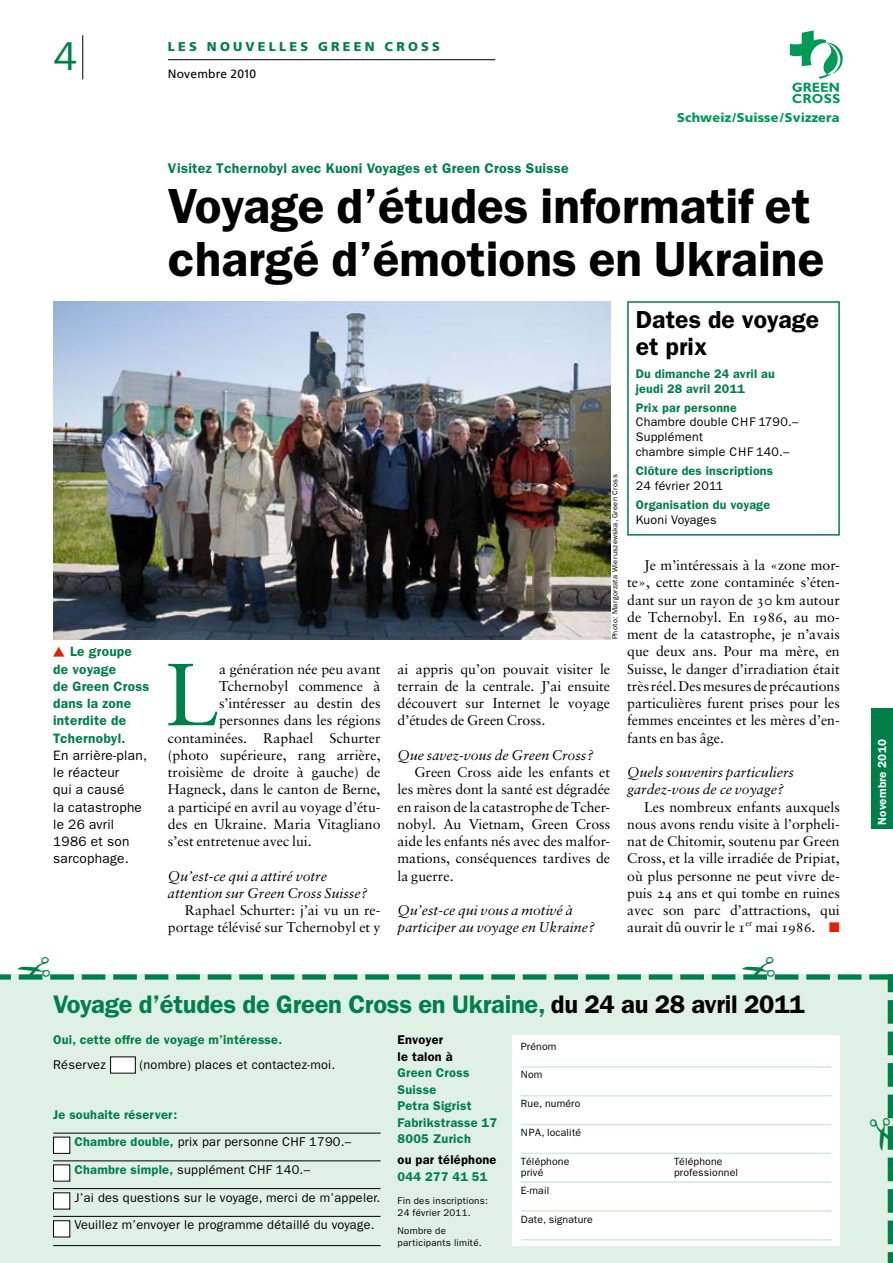
<style>
.page{position:relative;width:893px;height:1263px;background:#fff}
.page>*{position:absolute;margin:0;border:0;box-sizing:border-box;transform-origin:0 0}
.t1{font:88.2px "Sabon";color:#008049}
.t2{font:600 49.5px/52.5px "ITC Franklin Gothic Std";color:#000}
.t3{font:40.5px "ITC Franklin Gothic Std";color:#008049}
.t4{font:600 25.5px "ITC Franklin Gothic Std";letter-spacing:-.01em;color:#008049}
.t5{font:600 24.75px/26.2px "ITC Franklin Gothic Std";letter-spacing:.005em;color:#000}
.t6{font:14.1px/17.2px "Sabon";color:#000;text-align:justify}
.t7{font:italic 14.1px/17.2px "Sabon";color:#000}
.t8{font:600 14.1px "ITC Franklin Gothic Std";letter-spacing:.02em;color:#008049}
.t9{font:13.65px/17.2px "ITC Franklin Gothic Std";letter-spacing:.02em;color:#000}
.t10{font:600 13.65px/17.2px "ITC Franklin Gothic Std";letter-spacing:.02em;color:#008049}
.t11{font:12.75px/27.6px "ITC Franklin Gothic Std";letter-spacing:.02em;color:#000}
.t12{font:600 12.75px/16.5px "ITC Franklin Gothic Std";letter-spacing:.02em;color:#008049}
.t13{font:600 12.75px/16.5px "ITC Franklin Gothic Std";letter-spacing:.02em;color:#000}
.t14{font:900 12.75px "Frutiger";letter-spacing:.01em;color:#009a57}
.t15{font:900 12.75px "Frutiger";letter-spacing:.25em;color:#008049}
.t16{font:600 12.45px/14.7px "ITC Franklin Gothic Std";letter-spacing:.02em;color:#008049}
.t17{font:12.45px/14.7px "ITC Franklin Gothic Std";letter-spacing:.02em;color:#000}
.t18{font:12px "Frutiger";letter-spacing:.015em;color:#000}
.t19{font:600 11.7px "ITC Franklin Gothic Std";letter-spacing:.015em;color:#fff}
.t20{font:10.5px "ITC Franklin Gothic Std";letter-spacing:.015em;color:#000}
.t21{font:9.75px/12px "ITC Franklin Gothic Std";letter-spacing:.025em;color:#000}
.t22{font:7.5px "ITC Franklin Gothic Std";letter-spacing:.04em;color:#000}
.s1{font-family:"Sabon Roman SC"}
.s2{color:#e02308}
.s3{color:#000}
.s4{font-weight:600;color:#008049}
</style>
<div class="page">
<hr style="left:82px;top:35px;width:1px;height:44px;background:#000">
<hr style="left:168px;top:59px;width:327px;height:1px;background:#000">
<svg style="left:790px;top:30px;width:53px;height:73px"></svg>
<div style="left:627px;top:301px;width:213px;height:235px;border:2px solid #008049"></div>
<img style="left:53px;top:301px;width:557px;height:338px">
<div style="left:872px;top:708px;width:21px;height:121px;background:#008049"></div>
<svg style="left:0;top:974px;width:893px;height:289px"></svg>
<h3 class="t3" style="left:53px;top:33px;width:26px">4</h3>
<p class="t15" style="left:168px;top:39px;width:186px">LES NOUVELLES Green</p>
<p class="t15" style="left:385px;top:39px;width:35px">Cross</p>
<p class="t18" style="left:168px;top:67px;width:90px">Novembre 2010</p>
<p class="t8" style="left:168px;top:160px;width:402px">Visitez Tchernobyl avec Kuoni Voyages et Green Cross Suisse</p>
<p class="t14" style="left:677px;top:109px;width:164px">Schweiz/Suisse/Svizzera</p>
<p class="t10" style="left:53px;top:643px;width:98px;text-indent:17px">Le groupe de voyage<br>de Green Cross dans la zone interdite de<br>Tchernobyl.</p>
<p class="t9" style="left:53px;top:747px;width:95px">En arrière-plan, le réacteur<br>qui a causé<br>la catastrophe le 26 avril<br>1986 et son sarcophage.</p>
<h2 class="t2" style="left:168px;top:180px;width:658px">Voyage d’études informatif et chargé d’émotions en Ukraine</h2>
<h1 class="t1" style="left:165px;top:642px;width:55px">L</h1>
<p class="t6" style="left:219px;top:660px;width:163px">a génération née peu avant</p>
<p class="t6" style="left:219px;top:677px;width:163px">Tchernobyl commence à</p>
<p class="t6" style="left:219px;top:694px;width:163px">s’intéresser au destin des</p>
<p class="t6" style="left:219px;top:712px;width:163px">personnes dans les régions</p>
<p class="t6" style="left:168px;top:729px;width:214px">contaminées. Raphael Schurter</p>
<p class="t6" style="left:168px;top:746px;width:214px">(photo supérieure, rang arrière,</p>
<p class="t6" style="left:168px;top:763px;width:214px">troisième de droite à gauche) de</p>
<p class="t6" style="left:168px;top:781px;width:214px">Hagneck, dans le canton de Berne,</p>
<p class="t6" style="left:168px;top:798px;width:214px">a participé en avril au voyage d’étu-</p>
<p class="t6" style="left:168px;top:815px;width:214px">des en Ukraine. Maria Vitagliano</p>
<p class="t6" style="left:168px;top:832px;width:145px">s’est entretenue avec lui.</p>
<p class="t7" style="left:168px;top:867px;width:201px">Qu’est-ce qui a attiré votre attention sur Green Cross Suisse?</p>
<p class="t6" style="left:168px;top:901px;width:214px;text-align:right">Raphael Schurter: j’ai vu un re&shy;portage télévisé sur Tchernobyl et y</p>
<p class="t22" style="left:611px;top:639px;width:166px;rotate:-90deg">Photo: Margorzata Wieruszewska, Green Cross</p>
<p class="t6" style="left:398px;top:660px;width:214px">ai appris qu’on pouvait visiter le terrain de la centrale. J’ai ensuite découvert sur Internet le voyage d’études de Green Cross.</p>
<p class="t7" style="left:398px;top:746px;width:198px">Que savez-vous de Green Cross?</p>
<p class="t6" style="left:398px;top:763px;width:214px;text-indent:17px">Green Cross aide les enfants et les mères dont la santé est dégradée en raison de la catastrophe de Tcher&shy;nobyl. Au Vietnam, Green Cross aide les enfants nés avec des malfor&shy;mations, conséquences tardives de la guerre.</p>
<p class="t7" style="left:398px;top:901px;width:199px">Qu’est-ce qui vous a motivé à participer au voyage en Ukraine?</p>
<h3 class="t5" style="left:636px;top:307px;width:185px">Dates de voyage et prix</h3>
<p class="t16" style="left:636px;top:366px;width:141px">Du dimanche 24 avril au jeudi 28 avril 2011</p>
<p class="t16" style="left:636px;top:400px;width:103px">Prix par personne</p>
<p class="t17" style="left:636px;top:415px;width:164px">Chambre double CHF 1790.–<br>Supplément<br>chambre simple CHF 140.–</p>
<p class="t16" style="left:636px;top:463px;width:139px">Clôture des inscriptions</p>
<p class="t17" style="left:636px;top:478px;width:89px">24 février 2011</p>
<p class="t16" style="left:636px;top:497px;width:136px">Organisation du voyage</p>
<p class="t17" style="left:636px;top:512px;width:82px">Kuoni Voyages</p>
<p class="t6" style="left:627px;top:556px;width:214px;text-indent:17px">Je m’intéressais à la «zone mor&shy;te», cette zone contaminée s’éten&shy;dant sur un rayon de <span class="s1">30</span> km autour de Tchernobyl. En <span class="s1">1986</span>, au mo&shy;ment de la catastrophe, je n’avais que deux ans. Pour ma mère, en Suisse, le danger d’irradiation était très réel. Des mesures de précautions particulières furent prises pour les femmes enceintes et les mères d’en&shy;fants en bas âge.</p>
<p class="t7" style="left:627px;top:763px;width:168px">Quels souvenirs particuliers gardez-vous de ce voyage?</p>
<p class="t6" style="left:627px;top:798px;width:214px;text-indent:17px">Les nombreux enfants auxquels nous avons rendu visite à l’orpheli&shy;nat de Chitomir, soutenu par Green Cross, et la ville irradiée de Pripiat, où plus personne ne peut vivre de&shy;puis <span class="s1">24</span> ans et qui tombe en ruines avec son parc d’attractions, qui aurait dû ouvrir le <span class="s1">1</span><sup>er</sup> mai <span class="s1">1986</span>. <span class="s2">■</span></p>
<h3 class="t4" style="left:53px;top:989px;width:753px">Voyage d’études de Green Cross en Ukraine, <span class="s3">du 24 au 28 avril 2011</span></h3>
<p class="t12" style="left:53px;top:1031px;width:231px">Oui, cette offre de voyage m’intéresse.</p>
<p class="t11" style="left:53px;top:1051px;width:54px">Réservez</p>
<p class="t11" style="left:139px;top:1051px;width:197px">(nombre) places et contactez-moi.</p>
<p class="t11" style="left:74px;top:1101px;width:307px;text-indent:-21px"><span class="s4">Je souhaite réserver:<br>Chambre double,</span> prix par personne CHF 1790.– <span class="s4">Chambre simple,</span> supplément CHF 140.–<br>J’ai des questions sur le voyage, merci de m’appeler.<br>Veuillez m’envoyer le programme détaillé du voyage.</p>
<p class="t13" style="left:398px;top:1031px;width:57px">Envoyer le talon à</p>
<p class="t12" style="left:398px;top:1064px;width:101px">Green Cross<br>Suisse<br>Petra Sigrist<br>Fabrikstrasse 17<br>8005 Zurich</p>
<p class="t13" style="left:398px;top:1151px;width:100px">ou par téléphone</p>
<p class="t12" style="left:398px;top:1168px;width:91px">044 277 41 51</p>
<p class="t21" style="left:398px;top:1194px;width:92px">Fin des inscriptions:<br>24 février 2011.</p>
<p class="t21" style="left:398px;top:1224px;width:86px">Nombre de participants limité.</p>
<p class="t20" style="left:521px;top:1040px;width:37px">Prénom</p>
<p class="t20" style="left:521px;top:1069px;width:23px">Nom</p>
<p class="t20" style="left:521px;top:1098px;width:61px">Rue, numéro</p>
<p class="t20" style="left:521px;top:1126px;width:62px">NPA, localité</p>
<p class="t20" style="left:521px;top:1155px;width:50px">Téléphone</p>
<p class="t20" style="left:674px;top:1155px;width:50px">Téléphone</p>
<p class="t20" style="left:521px;top:1167px;width:24px">privé</p>
<p class="t20" style="left:674px;top:1167px;width:66px">professionnel</p>
<p class="t20" style="left:521px;top:1184px;width:30px">E-mail</p>
<p class="t20" style="left:521px;top:1213px;width:73px">Date, signature</p>
<p class="t19" style="left:875px;top:824px;width:87px;rotate:-90deg">Novembre 2010</p>
</div>
